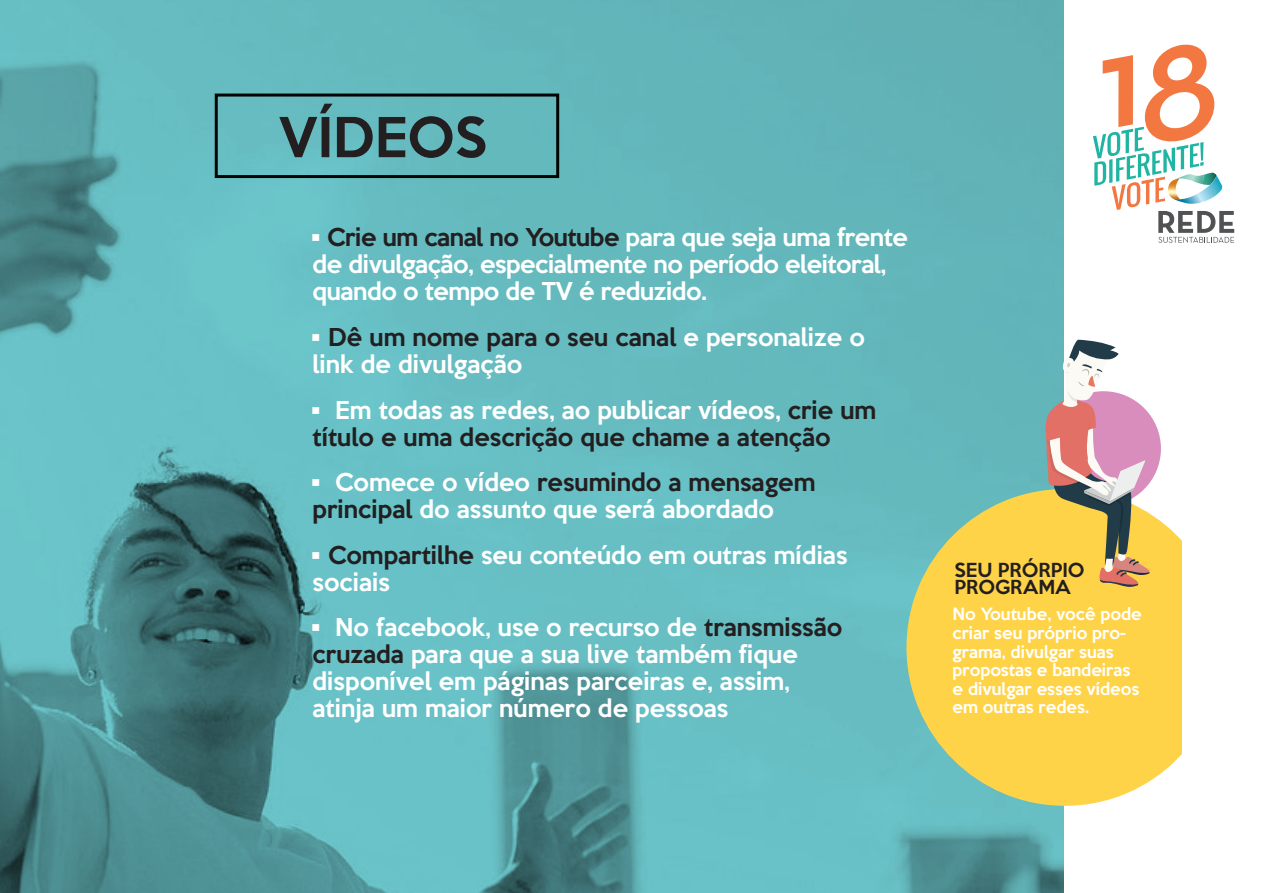
<style>
.page{position:relative;width:1263px;height:893px;background:#fff}
.page>*{position:absolute;margin:0;border:0;box-sizing:border-box;transform-origin:0 0}
.t1{font:500 50.25px "Keep Calm";color:#231f20}
.t2{font:500 22.5px/27px "Keep Calm";color:#fff}
.t3{font:500 22.5px/27px "Keep Calm";letter-spacing:-.02em;color:#fff}
.t4{font:500 22.5px/27px "Keep Calm";color:#231f20}
.t5{font:500 17.7px/17.4px "Keep Calm";color:#231f20}
.t6{font:500 15.45px/18.6px "Keep Calm";color:#fff}
.s1{color:#231f20}
.s2{color:#fff}
</style>
<div class="page">
<div style="left:1046px;top:391px;width:115px;height:115px;background:#d88dbc;border-radius:50%"></div>
<img style="left:0;top:0;width:1063px;height:893px">
<div style="left:215px;top:94px;width:344px;height:84px;border:3px solid #040503"></div>
<svg style="left:1093px;top:44px;width:141px;height:199px"></svg>
<div style="left:906px;top:489px;width:317px;height:317px;background:#ffd348;border-radius:50%"></div>
<div style="left:1182px;top:510px;width:60px;height:272px;background:#fff"></div>
<svg style="left:1033px;top:339px;width:116px;height:248px"></svg>
<h1 class="t1" style="left:279px;top:94px;width:210px">VÍDEOS</h1>
<p class="t3" style="left:313px;top:222px;width:597px">• <span class="s1">Crie um canal no Youtube</span> para que seja uma frente de divulgação, especialmente no período eleitoral, quando o tempo de TV é reduzido.</p>
<p class="t2" style="left:313px;top:322px;width:554px">• <span class="s1">Dê um nome para o seu canal</span> e personalize o link de divulgação</p>
<p class="t4" style="left:313px;top:394px;width:565px"><span class="s2">• Em todas as redes, ao publicar vídeos,</span> crie um título e uma descrição que chame a atenção</p>
<p class="t2" style="left:313px;top:467px;width:504px">• Comece o vídeo <span class="s1">resumindo a mensagem principal</span> do assunto que será abordado</p>
<p class="t2" style="left:313px;top:539px;width:536px">• <span class="s1">Compartilhe</span> seu conteúdo em outras mídias sociais</p>
<p class="t2" style="left:313px;top:612px;width:531px">• No facebook, use o recurso de <span class="s1">transmissão cruzada</span> para que a sua live também fique disponível em páginas parceiras e, assim, atinja um maior número de pessoas</p>
<p class="t5" style="left:954px;top:560px;width:131px">SEU PRÓRPIO<br>PROGRAMA</p>
<p class="t6" style="left:952px;top:604px;width:191px">No Youtube, você pode criar seu próprio pro&shy;grama, divulgar suas propostas e bandeiras e divulgar esses vídeos em outras redes.</p>
</div>
